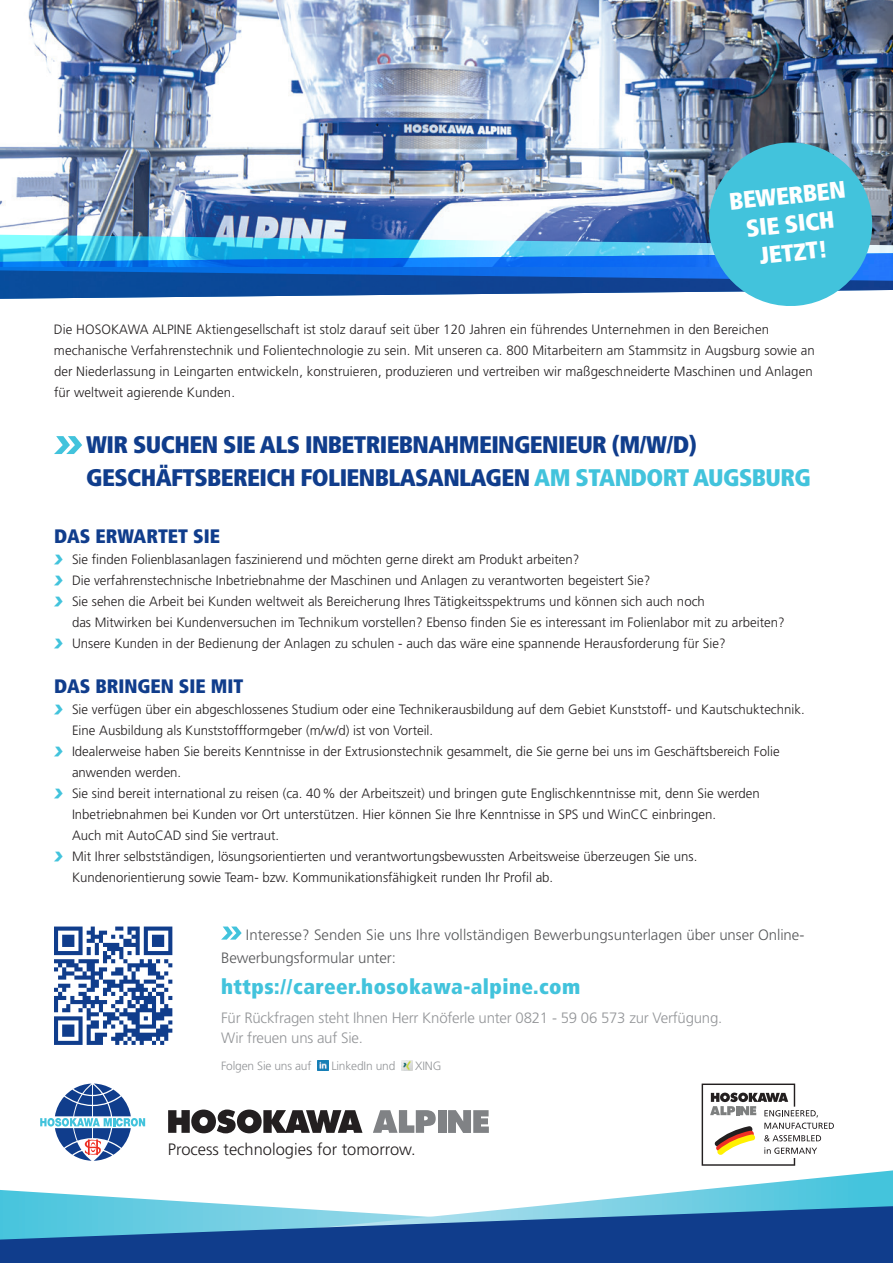
<style>
.page{position:relative;width:893px;height:1263px;background:#fff}
.page>*{position:absolute;margin:0;border:0;box-sizing:border-box;transform-origin:0 0}
.t1{font:900 condensed 24px/33px "Frutiger LT Std";letter-spacing:-.025em;color:#103d8c}
.t2{font:900 condensed 23.85px/28.7px "Frutiger LT Std";color:#fff;text-align:center}
.t3{font:900 condensed 21px "Frutiger LT Std";letter-spacing:.02em;color:#42c3dc}
.t4{font:900 condensed 19.5px "Frutiger LT Std";color:#103d8c}
.t5{font:300 16.5px "Frutiger LT Std";color:#231f20}
.t6{font:300 15px/23.4px "Frutiger LT Std";letter-spacing:-.005em;color:#57585a}
.t7{font:300 15px/19.5px "Frutiger LT Std";letter-spacing:-.015em;color:#939598}
.t8{font:300 13.5px/21px "Frutiger LT Std";color:#231f20}
.t9{font:300 12px "Frutiger LT Std";letter-spacing:-.015em;color:#939598}
.s1{color:#42c3dc}
.s2{font-weight:900;font-style:italic;font-size:24px;color:#42c3dc}
</style>
<div class="page">
<img style="left:28px;top:0;width:865px;height:138px">
<svg style="left:168px;top:1109px;width:194px;height:24px"></svg>
<svg style="left:373px;top:1110px;width:63px;height:23px"></svg>
<div style="left:438px;top:1110px;width:8px;height:23px;background:#808285"></div>
<svg style="left:448px;top:1110px;width:41px;height:23px"></svg>
<svg style="left:40px;top:1083px;width:105px;height:78px"></svg>
<svg style="left:0;top:1190px;width:166px;height:16px"></svg>
<svg style="left:166px;top:1170px;width:727px;height:36px"></svg>
<svg style="left:0;top:1206px;width:893px;height:57px;background:#3069a6"></svg>
<img style="left:0;top:138px;width:893px;height:168px">
<svg style="left:222px;top:926px;width:20px;height:13px"></svg>
<svg style="left:318px;top:1060px;width:10px;height:11px"></svg>
<svg style="left:401px;top:1060px;width:11px;height:11px"></svg>
<svg style="left:54px;top:436px;width:28px;height:18px"></svg>
<svg style="left:702px;top:1083px;width:132px;height:83px"></svg>
<svg style="left:54px;top:926px;width:118px;height:119px"></svg>
<h2 class="t2" style="left:728px;top:187px;width:118px;rotate:-6deg">BEWERBEN<br>SIE SICH<br>JETZT!</h2>
<p class="t8" style="left:54px;top:319px;width:762px">Die HOSOKAWA ALPINE Aktiengesellschaft ist stolz darauf seit über 120 Jahren ein führendes Unternehmen in den Bereichen mechanische Verfahrenstechnik und Folientechnologie zu sein. Mit unseren ca. 800 Mitarbeitern am Stammsitz in Augsburg sowie an der Niederlassung in Leingarten entwickeln, konstruieren, produzieren und vertreiben wir maßgeschneiderte Maschinen und Anlagen für weltweit agierende Kunden.</p>
<h1 class="t1" style="left:86px;top:428px;width:726px">WIR SUCHEN SIE ALS INBETRIEBNAHMEINGENIEUR (M/W/D)<br>GESCHÄFTSBEREICH FOLIENBLASANLAGEN <span class="s1">AM STANDORT AUGSBURG</span></h1>
<h3 class="t4" style="left:54px;top:524px;width:167px">DAS ERWARTET SIE</h3>
<p class="t8" style="left:54px;top:549px;width:527px"><span class="s2">›</span> Sie finden Folienblasanlagen faszinierend und möchten gerne direkt am Produkt arbeiten?</p>
<p class="t8" style="left:54px;top:570px;width:598px"><span class="s2">›</span> Die verfahrenstechnische Inbetriebnahme der Maschinen und Anlagen zu verantworten begeistert Sie?</p>
<p class="t8" style="left:54px;top:591px;width:652px"><span class="s2">›</span> Sie sehen die Arbeit bei Kunden weltweit als Bereicherung Ihres Tätigkeitsspektrums und können sich auch noch</p>
<p class="t8" style="left:72px;top:612px;width:714px">das Mitwirken bei Kundenversuchen im Technikum vorstellen? Ebenso finden Sie es interessant im Folienlabor mit zu arbeiten?</p>
<p class="t8" style="left:54px;top:633px;width:673px"><span class="s2">›</span> Unsere Kunden in der Bedienung der Anlagen zu schulen - auch das wäre eine spannende Herausforderung für Sie?</p>
<h3 class="t4" style="left:54px;top:674px;width:191px">DAS BRINGEN SIE MIT</h3>
<p class="t8" style="left:54px;top:699px;width:752px"><span class="s2">›</span> Sie verfügen über ein abgeschlossenes Studium oder eine Technikerausbildung auf dem Gebiet Kunststoff- und Kautschuktechnik.</p>
<p class="t8" style="left:72px;top:720px;width:363px">Eine Ausbildung als Kunststoffformgeber (m/w/d) ist von Vorteil.</p>
<p class="t8" style="left:54px;top:741px;width:727px"><span class="s2">›</span> Idealerweise haben Sie bereits Kenntnisse in der Extrusionstechnik gesammelt, die Sie gerne bei uns im Geschäftsbereich Folie</p>
<p class="t8" style="left:72px;top:762px;width:111px">anwenden werden.</p>
<p class="t8" style="left:54px;top:783px;width:707px"><span class="s2">›</span> Sie sind bereit international zu reisen (ca. 40% der Arbeitszeit) und bringen gute Englischkenntnisse mit, denn Sie werden</p>
<p class="t8" style="left:72px;top:804px;width:646px">Inbetriebnahmen bei Kunden vor Ort unterstützen. Hier können Sie Ihre Kenntnisse in SPS und WinCC einbringen.</p>
<p class="t8" style="left:72px;top:825px;width:209px">Auch mit AutoCAD sind Sie vertraut.</p>
<p class="t8" style="left:54px;top:846px;width:645px"><span class="s2">›</span> Mit Ihrer selbstständigen, lösungsorientierten und verantwortungsbewussten Arbeitsweise überzeugen Sie uns.</p>
<p class="t8" style="left:72px;top:867px;width:483px">Kundenorientierung sowie Team- bzw. Kommunikationsfähigkeit runden Ihr Profil ab.</p>
<p class="t6" style="left:221px;top:923px;width:585px;text-indent:25px">Interesse? Senden Sie uns Ihre vollständigen Bewerbungsunterlagen über unser Online-<br>Bewerbungsformular unter:</p>
<h3 class="t3" style="left:221px;top:974px;width:361px">https://career.hosokawa-alpine.com</h3>
<p class="t7" style="left:221px;top:1009px;width:503px">Für Rückfragen steht Ihnen Herr Knöferle unter 0821 - 59 06 573 zur Verfügung.<br>Wir freuen uns auf Sie.</p>
<p class="t9" style="left:221px;top:1059px;width:92px">Folgen Sie uns auf</p>
<p class="t9" style="left:331px;top:1059px;width:66px">LinkedIn und</p>
<p class="t9" style="left:415px;top:1059px;width:28px">XING</p>
<p class="t5" style="left:168px;top:1139px;width:249px">Process technologies for tomorrow.</p>
</div>
